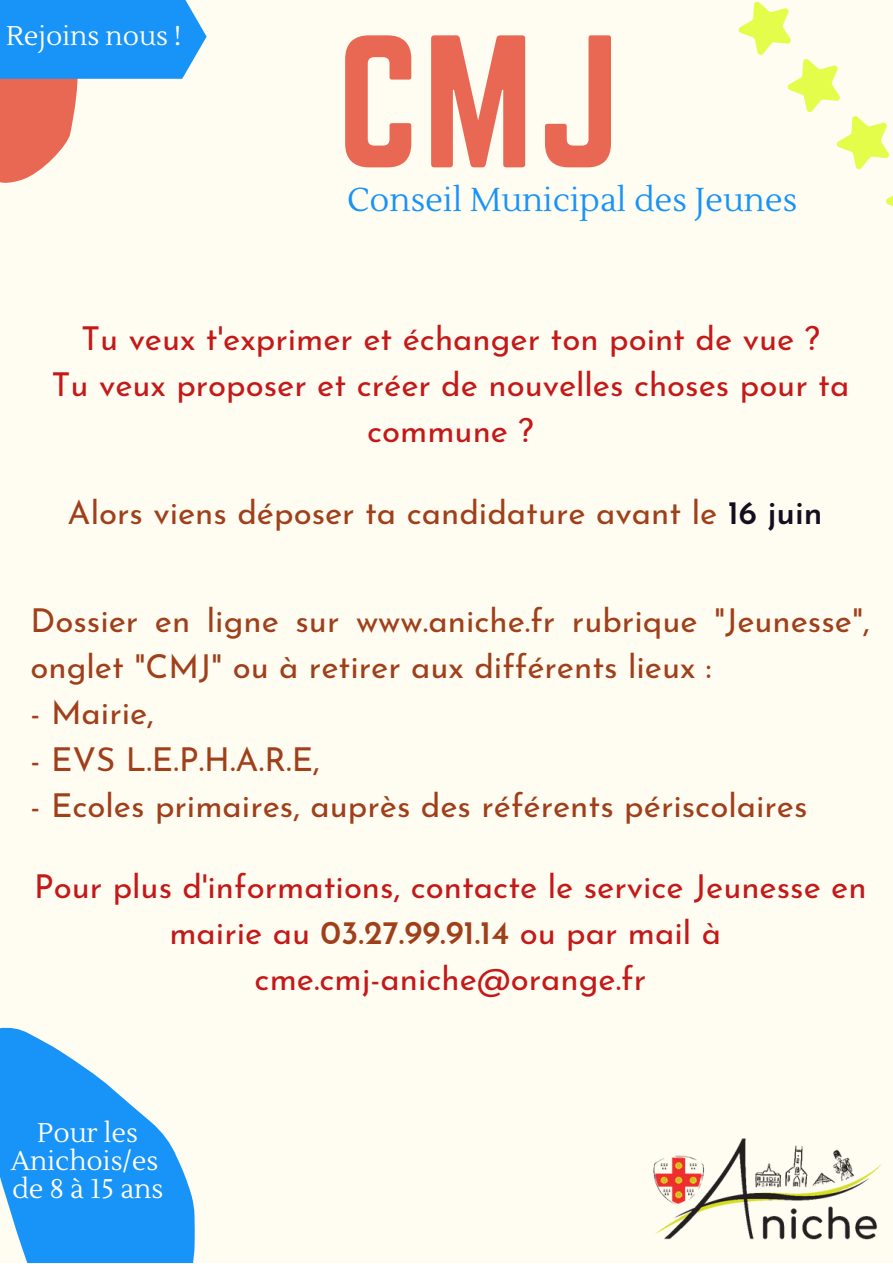
<style>
.page{position:relative;width:893px;height:1264px;background:#fff}
.page>*{position:absolute;margin:0;border:0;box-sizing:border-box;transform-origin:0 0}
.t1{font:164.85px "Norwester";color:#e96854}
.t2{font:33px/46px "Josefin Sans";color:#9f401b}
.t3{font:33px/46px "Josefin Sans";color:#c41919;text-align:center}
.t4{font:33px "Lustria";color:#1893f8}
.t5{font:27px/28px "Lustria";color:#fff;text-align:center}
.s1{font-weight:600;color:#140f1f}
.s2{font-weight:600;color:#9f401b}
</style>
<div class="page">
<div style="left:0;top:0;width:892px;height:1262px;background:#fffcf2"></div>
<img style="left:653px;top:1138px;width:229px;height:102px">
<svg style="left:0;top:0;width:206px;height:183px"></svg>
<svg style="left:738px;top:1px;width:154px;height:205px"></svg>
<svg style="left:0;top:1027px;width:195px;height:235px;fill:#1893f8"></svg>
<p class="t5" style="left:6px;top:22px;width:177px">Rejoins nous !</p>
<p class="t1" style="left:337px;top:2px;width:284px">CMJ</p>
<p class="t4" style="left:347px;top:179px;width:451px">Conseil Municipal des Jeunes</p>
<p class="t3" style="left:81px;top:318px;width:740px">Tu veux t'exprimer et échanger ton point de vue ?</p>
<p class="t3" style="left:51px;top:364px;width:799px">Tu veux proposer et créer de nouvelles choses pour ta commune ?</p>
<p class="t2" style="left:68px;top:492px;width:756px">Alors viens déposer ta candidature avant le <span class="s1">16 juin</span></p>
<p class="t2" style="left:31px;top:601px;width:840px">Dossier en ligne sur www.aniche.fr rubrique "Jeunesse", onglet "CMJ" ou à retirer aux différents lieux :</p>
<p class="t2" style="left:31px;top:693px;width:125px">- Mairie,</p>
<p class="t2" style="left:31px;top:739px;width:291px">- EVS L.E.P.H.A.R.E,</p>
<p class="t2" style="left:31px;top:785px;width:778px">- Ecoles primaires, auprès des référents périscolaires</p>
<p class="t3" style="left:34px;top:866px;width:833px">Pour plus d'informations, contacte le service Jeunesse en mairie au <span class="s2">03.27.99.91.14</span> ou par mail à</p>
<p class="t3" style="left:254px;top:958px;width:393px">cme.cmj-aniche@orange.fr</p>
<p class="t5" style="left:11px;top:1119px;width:149px">Pour les<br>Anichois/es</p>
<p class="t5" style="left:12px;top:1175px;width:153px">de 8 à 15 ans</p>
</div>
